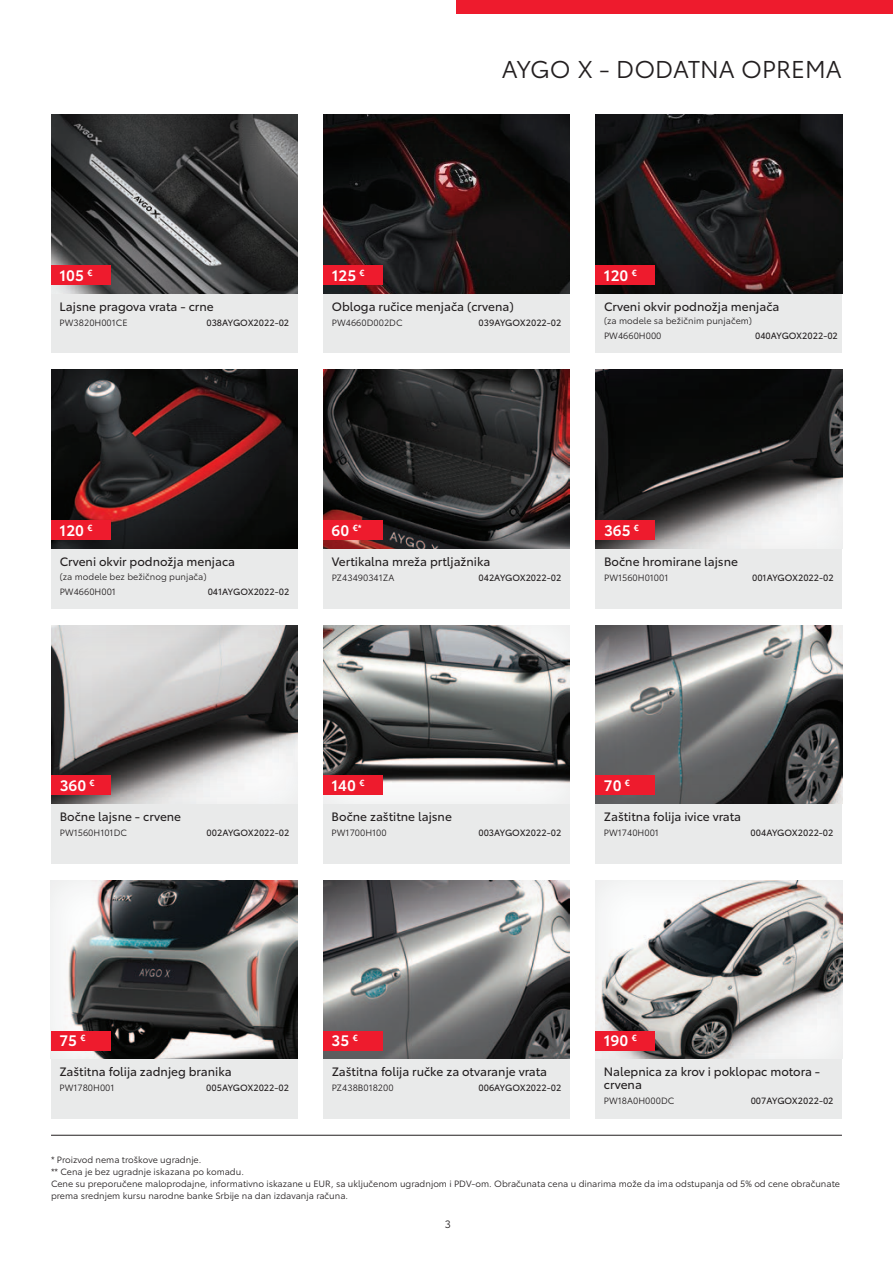
<style>
.page{position:relative;width:893px;height:1263px;background:#fff}
.page>*{position:absolute;margin:0;border:0;box-sizing:border-box;transform-origin:0 0}
.t1{font:24px "Toyota Type";color:#231f20}
.t2{font:600 15px "Toyota Type";color:#fff}
.t3{font:12px/12.8px "Toyota Type";color:#231f20}
.t4{font:10.5px "Toyota Type";color:#231f20}
.t5{font:9px/12px "Toyota Type";color:#231f20}
.t6{font:9px "Toyota Type";color:#231f20}
</style>
<div class="page">
<div style="left:456px;top:0;width:437px;height:13px;background:#ee1b2d"></div>
<div style="left:595px;top:115px;width:247px;height:238px;background:#e9eaea"></div>
<div style="left:595px;top:625px;width:247px;height:238px;background:#e9eaea"></div>
<div style="left:51px;top:880px;width:247px;height:238px;background:#e9eaea"></div>
<div style="left:323px;top:115px;width:247px;height:238px;background:#e9eaea"></div>
<div style="left:323px;top:370px;width:247px;height:238px;background:#e9eaea"></div>
<div style="left:323px;top:625px;width:247px;height:238px;background:#e9eaea"></div>
<div style="left:596px;top:370px;width:246px;height:238px;background:#e9eaea"></div>
<div style="left:595px;top:880px;width:247px;height:238px;background:#e9eaea"></div>
<div style="left:323px;top:880px;width:247px;height:238px;background:#e9eaea"></div>
<div style="left:51px;top:115px;width:247px;height:238px;background:#e9eaea"></div>
<div style="left:51px;top:370px;width:247px;height:238px;background:#e9eaea"></div>
<div style="left:51px;top:625px;width:247px;height:238px;background:#e9eaea"></div>
<div style="left:51px;top:877px;width:249px;height:182px;background:#231f20;opacity:.1"></div>
<div style="left:323px;top:877px;width:249px;height:182px;background:#231f20;opacity:.1"></div>
<div style="left:323px;top:112px;width:249px;height:182px;background:#231f20;opacity:.1"></div>
<div style="left:595px;top:112px;width:249px;height:182px;background:#231f20;opacity:.1"></div>
<div style="left:596px;top:367px;width:248px;height:182px;background:#231f20;opacity:.1"></div>
<div style="left:323px;top:622px;width:249px;height:182px;background:#231f20;opacity:.1"></div>
<div style="left:595px;top:622px;width:249px;height:182px;background:#231f20;opacity:.1"></div>
<div style="left:595px;top:877px;width:249px;height:182px;background:#231f20;opacity:.1"></div>
<div style="left:51px;top:112px;width:249px;height:182px;background:#231f20;opacity:.1"></div>
<div style="left:51px;top:367px;width:249px;height:182px;background:#231f20;opacity:.1"></div>
<div style="left:51px;top:622px;width:249px;height:182px;background:#231f20;opacity:.1"></div>
<div style="left:323px;top:367px;width:249px;height:182px;background:#231f20;opacity:.1"></div>
<hr style="left:51px;top:1135px;width:791px;height:1px;background:#231f20">
<div style="left:595px;top:265px;width:60px;height:20px;background:#ee1b2d"></div>
<div style="left:595px;top:776px;width:60px;height:19px;background:#ee1b2d"></div>
<div style="left:51px;top:1031px;width:59px;height:19px;background:#ee1b2d"></div>
<div style="left:323px;top:265px;width:60px;height:20px;background:#ee1b2d"></div>
<div style="left:323px;top:520px;width:60px;height:20px;background:#ee1b2d"></div>
<div style="left:323px;top:776px;width:60px;height:19px;background:#ee1b2d"></div>
<div style="left:595px;top:520px;width:60px;height:20px;background:#ee1b2d"></div>
<div style="left:595px;top:1031px;width:60px;height:19px;background:#ee1b2d"></div>
<div style="left:323px;top:1031px;width:60px;height:19px;background:#ee1b2d"></div>
<div style="left:51px;top:265px;width:60px;height:20px;background:#ee1b2d"></div>
<div style="left:51px;top:520px;width:60px;height:20px;background:#ee1b2d"></div>
<div style="left:51px;top:776px;width:60px;height:19px;background:#ee1b2d"></div>
<h1 class="t1" style="left:502px;top:51px;width:342px">AYGO X - DODATNA OPREMA</h1>
<h2 class="t2" style="left:60px;top:264px;width:34px">105 <sup>€</sup></h2>
<h3 class="t3" style="left:60px;top:299px;width:156px">Lajsne pragova vrata - crne</h3>
<p class="t5" style="left:60px;top:316px;width:70px">PW3820H001CE</p>
<p class="t6" style="left:206px;top:316px;width:84px">038AYGOX2022-02</p>
<h2 class="t2" style="left:332px;top:264px;width:34px">125 <sup>€</sup></h2>
<h3 class="t3" style="left:332px;top:299px;width:184px">Obloga ručice menjača (crvena)</h3>
<p class="t5" style="left:332px;top:316px;width:72px">PW4660D002DC</p>
<p class="t6" style="left:479px;top:316px;width:84px">039AYGOX2022-02</p>
<h2 class="t2" style="left:604px;top:264px;width:34px">120 <sup>€</sup></h2>
<h3 class="t3" style="left:604px;top:299px;width:177px">Crveni okvir podnožja menjača</h3>
<p class="t5" style="left:604px;top:313px;width:150px;line-height:15px">(za modele sa bežičnim punjačem)<br>PW4660H000</p>
<p class="t6" style="left:755px;top:329px;width:84px">040AYGOX2022-02</p>
<h2 class="t2" style="left:60px;top:519px;width:34px">120 <sup>€</sup></h2>
<h3 class="t3" style="left:60px;top:554px;width:177px">Crveni okvir podnožja menjaca</h3>
<p class="t5" style="left:60px;top:568px;width:148px;line-height:15px">(za modele bez bežičnog punjača)<br>PW4660H001</p>
<p class="t6" style="left:208px;top:585px;width:83px">041AYGOX2022-02</p>
<h2 class="t2" style="left:332px;top:519px;width:32px">60 <sup>€*</sup></h2>
<h3 class="t3" style="left:332px;top:554px;width:160px">Vertikalna mreža prtljažnika</h3>
<p class="t5" style="left:332px;top:571px;width:64px">PZ43490341ZA</p>
<p class="t6" style="left:478px;top:571px;width:84px">042AYGOX2022-02</p>
<h2 class="t2" style="left:604px;top:519px;width:37px">365 <sup>€</sup></h2>
<h3 class="t3" style="left:604px;top:554px;width:135px">Bočne hromirane lajsne</h3>
<p class="t5" style="left:604px;top:571px;width:66px">PW1560H01001</p>
<p class="t6" style="left:752px;top:571px;width:83px">001AYGOX2022-02</p>
<h2 class="t2" style="left:60px;top:774px;width:37px">360 <sup>€</sup></h2>
<h3 class="t3" style="left:60px;top:810px;width:123px">Bočne lajsne - crvene</h3>
<p class="t5" style="left:60px;top:826px;width:69px">PW1560H101DC</p>
<p class="t6" style="left:207px;top:826px;width:84px">002AYGOX2022-02</p>
<h2 class="t2" style="left:332px;top:774px;width:34px">140 <sup>€</sup></h2>
<h3 class="t3" style="left:332px;top:810px;width:122px">Bočne zaštitne lajsne</h3>
<p class="t5" style="left:332px;top:826px;width:57px">PW1700H100</p>
<p class="t6" style="left:478px;top:826px;width:84px">003AYGOX2022-02</p>
<h2 class="t2" style="left:604px;top:774px;width:28px">70 <sup>€</sup></h2>
<h3 class="t3" style="left:604px;top:810px;width:139px">Zaštitna folija ivice vrata</h3>
<p class="t5" style="left:604px;top:826px;width:57px">PW1740H001</p>
<p class="t6" style="left:751px;top:826px;width:84px">004AYGOX2022-02</p>
<h2 class="t2" style="left:59px;top:1029px;width:28px">75 <sup>€</sup></h2>
<h3 class="t3" style="left:59px;top:1065px;width:174px">Zaštitna folija zadnjeg branika</h3>
<p class="t5" style="left:59px;top:1081px;width:57px">PW1780H001</p>
<p class="t6" style="left:206px;top:1081px;width:84px">005AYGOX2022-02</p>
<h2 class="t2" style="left:332px;top:1029px;width:28px">35 <sup>€</sup></h2>
<h3 class="t3" style="left:332px;top:1065px;width:217px">Zaštitna folija ručke za otvaranje vrata</h3>
<p class="t5" style="left:332px;top:1081px;width:64px">PZ438B018200</p>
<p class="t6" style="left:478px;top:1081px;width:84px">006AYGOX2022-02</p>
<h2 class="t2" style="left:604px;top:1029px;width:34px">190 <sup>€</sup></h2>
<h3 class="t3" style="left:604px;top:1065px;width:218px">Nalepnica za krov i poklopac motora - crvena</h3>
<p class="t5" style="left:604px;top:1094px;width:72px">PW18A0H000DC</p>
<p class="t6" style="left:751px;top:1094px;width:84px">007AYGOX2022-02</p>
<p class="t5" style="left:51px;top:1153px;width:790px">* Proizvod nema troškove ugradnje.<br>** Cena je bez ugradnje iskazana po komadu.<br>Cene su preporučene maloprodajne, informativno iskazane u EUR, sa uključenom ugradnjom i PDV-om. Obračunata cena u dinarima može da ima odstupanja od 5% od cene obračunate prema srednjem kursu narodne banke Srbije na dan izdavanja računa.</p>
<p class="t4" style="left:445px;top:1217px;width:8px">3</p>
</div>
